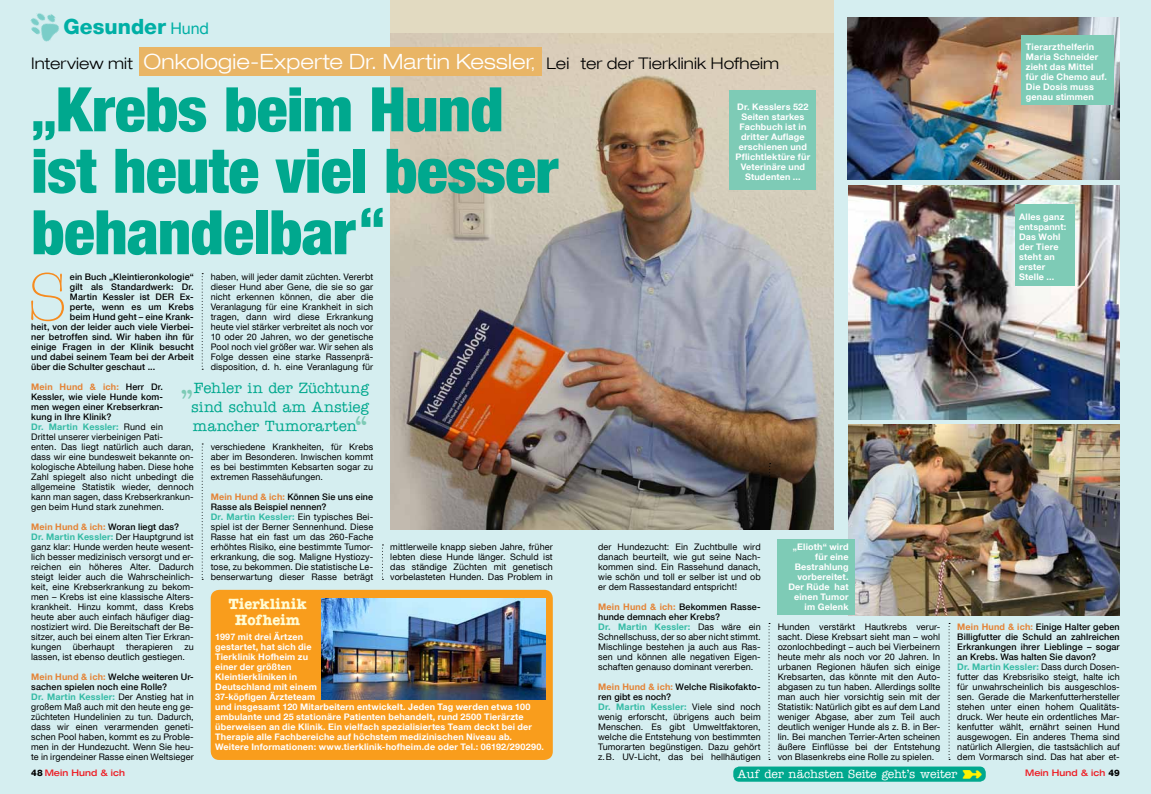
<style>
.page{position:relative;width:1151px;height:794px;background:#d5eef0}
.page>*{position:absolute;margin:0;border:0;box-sizing:border-box;transform-origin:0 0}
.t1{font:300 67.6px "American Typewriter ITC Pro";color:#f68b1f}
.t2{font:900 condensed 61.5px/61.5px "Helvetica Neue LT Com";letter-spacing:-.01em;color:#00a88e;scale:1.04 1}
.t3{font:800 21px "Helvetica Neue LT Com";color:#00afa5}
.t4{font:300 expanded 16px "Helvetica Neue LT Com";letter-spacing:.005em;color:#000}
.t5{font:500 15px/19px "American Typewriter ITC Pro";color:#00a88e;text-align:justify}
.t6{font:700 15px/16px "American Typewriter ITC Pro";letter-spacing:.025em;color:#fffcd5;text-align:center;scale:.95 1}
.t7{font:500 12px "American Typewriter ITC Pro";letter-spacing:-.01em;color:#fff}
.t8{font:9px/10px "Helvetica Neue LT Com";letter-spacing:.01em;color:#000}
.t9{font:700 9px/10px "Helvetica Neue LT Com";letter-spacing:.02em;color:#fff}
.t10{font:500 9px "Helvetica Neue LT Com";letter-spacing:.015em;color:#000}
.t11{font:500 expanded 9px "Helvetica Neue LT Com";letter-spacing:.015em;color:#ed1d24;scale:.95 1}
.s1{font-weight:400;font-size:16px}
.s2{font-size:21px;color:#fff}
.s3{color:#fff}
.s4{font-size:51px}
.s5{font-weight:700;color:#e48336}
.s6{font-weight:500}
.s7{font-weight:700;color:#36bba5}
.s8{font-size:30px;color:#7ecbb6}
.s9{color:#fff200}
.s10{font-weight:800;font-stretch:normal;color:#000}
</style>
<div class="page">
<div style="left:211px;top:590px;width:342px;height:170px;background:#f99d1c;border-radius:9px"></div>
<svg style="left:202px;top:273px;width:1px;height:97px"></svg>
<svg style="left:202px;top:443px;width:1px;height:137px"></svg>
<img style="left:321px;top:599px;width:224px;height:100px">
<div style="left:390px;top:0;width:443px;height:530px;background:#e2dac1"></div>
<img style="left:390px;top:34px;width:443px;height:496px">
<svg style="left:382px;top:544px;width:1px;height:36px"></svg>
<div style="left:139px;top:47px;width:402px;height:29px;background:#e9b565"></div>
<img style="left:847px;top:17px;width:273px;height:163px">
<img style="left:849px;top:186px;width:271px;height:234px">
<img style="left:849px;top:425px;width:271px;height:190px">
<div style="left:733px;top:766px;width:253px;height:15px;background:#00a88e;border-radius:6px"></div>
<svg style="left:769px;top:463px;width:2px;height:57px"></svg>
<svg style="left:768px;top:623px;width:2px;height:137px"></svg>
<svg style="left:948px;top:623px;width:2px;height:137px"></svg>
<img style="left:30px;top:13px;width:29px;height:29px">
<div style="left:1015px;top:204px;width:59px;height:82px;background:#7ecbb6"></div>
<div style="left:1022px;top:36px;width:92px;height:69px;background:#7ecbb6"></div>
<div style="left:778px;top:540px;width:77px;height:75px;background:#7ecbb6"></div>
<div style="left:729px;top:91px;width:87px;height:99px;background:#7ecbb6"></div>
<h3 class="t3" style="left:63px;top:14px;width:147px">Gesunder <span class="s1">Hund</span></h3>
<p class="t9" style="left:1026px;top:41px;width:82px">Tierarzthelferin<br>Maria Schneider zieht das Mittel für die Chemo auf.<br>Die Dosis muss genau stimmen</p>
<h3 class="t4" style="left:31px;top:53px;width:749px">Interview mit <span class="s2">Onkologie-Experte Dr. Martin Kessler</span><span class="s3">,</span> Lei ter der Tierklinik Hofheim</h3>
<h2 class="t2" style="left:31px;top:78px;width:508px"><span class="s4">„</span>Krebs beim Hund ist heute viel besser behandelbar<sup>“</sup></h2>
<p class="t9" style="left:736px;top:101px;width:76px;text-align:center">Dr. Kesslers 522<br>Seiten starkes<br>Fachbuch ist in dritter Auflage erschienen und<br>Pflichtlektüre für<br>Veterinäre und<br>Studenten ...</p>
<p class="t9" style="left:1019px;top:211px;width:49px">Alles ganz entspannt:<br>Das Wohl der Tiere steht an erster<br>Stelle ...</p>
<h1 class="t1" style="left:27px;top:259px;width:42px">S</h1>
<p class="t10" style="left:70px;top:271px;width:125px">ein Buch „Kleintieronkologie“</p>
<p class="t8" style="left:211px;top:271px;width:164px;text-align:justify">haben, will jeder damit züchten. Vererbt dieser Hund aber Gene, die sie so gar nicht erkennen können, die aber die Veranlagung für eine Krankheit in sich tragen, dann wird diese Erkrankung heute viel stärker verbreitet als noch vor 10 oder 20 Jahren, wo der genetische Pool noch viel größer war. Wir sehen als Folge dessen eine starke Rassenprä&shy;disposition, d. h. eine Veranlagung für</p>
<p class="t10" style="left:70px;top:281px;width:125px">gilt als Standardwerk: Dr.</p>
<p class="t10" style="left:70px;top:291px;width:125px">Martin Kessler ist DER Ex-</p>
<p class="t10" style="left:70px;top:301px;width:125px">perte, wenn es um Krebs</p>
<p class="t10" style="left:70px;top:311px;width:125px">beim Hund geht – eine Krank-</p>
<p class="t10" style="left:31px;top:321px;width:164px">heit, von der leider auch viele Vierbei-</p>
<p class="t10" style="left:31px;top:331px;width:164px">ner betroffen sind. Wir haben ihn für</p>
<p class="t10" style="left:31px;top:341px;width:164px">einige Fragen in der Klinik besucht</p>
<p class="t10" style="left:31px;top:351px;width:164px">und dabei seinem Team bei der Arbeit</p>
<p class="t10" style="left:31px;top:361px;width:126px">über die Schulter geschaut ...</p>
<p class="t8" style="left:31px;top:381px;width:164px"><span class="s5">Mein Hund &amp; ich:</span> <span class="s6">Herr Dr.<br>Kessler, wie viele Hunde kom-<br>men wegen einer Krebserkran-<br>kung in Ihre Klinik?<br></span><span class="s7">Dr. Martin Kessler:</span> Rund ein<br>Drittel unserer vierbeinigen Pati-<br>enten. Das liegt natürlich auch daran, dass wir eine bundesweit bekannte on&shy;kologische Abteilung haben. Diese hohe Zahl spiegelt also nicht unbedingt die allgemeine Statistik wieder, dennoch kann man sagen, dass Krebserkrankun&shy;gen beim Hund stark zunehmen.</p>
<p class="t8" style="left:31px;top:521px;width:164px"><span class="s5">Mein Hund &amp; ich:</span> <span class="s6">Woran liegt das?<br></span><span class="s7">Dr. Martin Kessler:</span> Der Hauptgrund ist ganz klar: Hunde werden heute wesent&shy;lich besser medizinisch versorgt und er&shy;reichen ein höheres Alter. Dadurch steigt leider auch die Wahrscheinlich&shy;keit, eine Krebserkrankung zu bekom&shy;men – Krebs ist eine klassische Alters&shy;krankheit. Hinzu kommt, dass Krebs heute aber auch einfach häufiger diag&shy;nostiziert wird. Die Bereitschaft der Be&shy;sitzer, auch bei einem alten Tier Erkran&shy;kungen</p>
<h3 class="t5" style="left:191px;top:378px;width:179px;text-indent:-12px"><span class="s8">„</span>Fehler in der Züchtung sind schuld am Anstieg mancher Tumorarten<span class="s8">“</span></h3>
<p class="t8" style="left:211px;top:441px;width:164px;text-align:justify">verschiedene Krankheiten, für Krebs aber im Besonderen. Inwischen kommt es bei bestimmten Kebsarten sogar zu extremen Rassehäufungen.</p>
<p class="t8" style="left:211px;top:491px;width:164px"><span class="s5">Mein Hund &amp; ich:</span> <span class="s6">Können Sie uns eine Rasse als Beispiel nennen?<br></span><span class="s7">Dr. Martin Kessler:</span> Ein typisches Bei&shy;spiel ist der Berner Sennenhund. Diese Rasse hat ein fast um das 260-Fache erhöhtes Risiko, eine bestimmte Tumor&shy;erkrankung, die sog. Maligne Hystiozy&shy;tose, zu bekommen. Die statistische Le&shy;benserwartung dieser Rasse beträgt</p>
<p class="t8" style="left:390px;top:541px;width:164px;text-align:justify">mittlerweile knapp sieben Jahre, früher lebten diese Hunde länger. Schuld ist das ständige Züchten mit genetisch vorbelasteten Hunden. Das Problem in</p>
<p class="t8" style="left:598px;top:541px;width:164px;text-align:justify">der Hundezucht: Ein Zuchtbulle wird danach beurteilt, wie gut seine Nach&shy;kommen sind. Ein Rassehund danach, wie schön und toll er selber ist und ob er dem Rassestandard entspricht!</p>
<p class="t8" style="left:598px;top:601px;width:164px"><span class="s5">Mein Hund &amp; ich:</span> <span class="s6">Bekommen Rasse&shy;hunde demnach eher Krebs?<br></span><span class="s7">Dr. Martin Kessler:</span> Das wäre ein Schnellschuss, der so aber nicht stimmt.<br>Mischlinge bestehen ja auch aus Ras&shy;sen und können alle negativen Eigen&shy;schaften genauso dominant vererben.</p>
<p class="t8" style="left:598px;top:681px;width:164px"><span class="s5">Mein Hund &amp; ich:</span> <span class="s6">Welche Risikofakto&shy;ren gibt es noch?<br></span><span class="s7">Dr. Martin Kessler:</span> Viele sind noch wenig erforscht, übrigens auch beim Menschen. Es gibt Umweltfaktoren, welche die Entstehung von bestimmten Tumorarten begünstigen. Dazu gehört z.B. UV-Licht, das bei hellhäutigen</p>
<p class="t9" style="left:788px;top:541px;width:62px;text-align:right">„Elioth“ wird für eine<br>Bestrahlung vorbereitet.<br>Der Rüde hat einen Tumor im Gelenk</p>
<h3 class="t6" style="left:229px;top:596px;width:83px">Tierklinik<br>Hofheim</h3>
<p class="t9" style="left:215px;top:631px;width:330px">1997 mit drei Ärtzen<br>gestartet, hat sich die<br>Tierklinik Hofheim zu<br>einer der größten<br>Kleintierkliniken in<br>Deutschland mit einem<br>37-köpfigen Ärzteteam<br>und insgesamt 120 Mitarbeitern entwickelt. Jeden Tag werden etwa 100 ambulante und 25 stationäre Patienten behandelt, rund 2500 Tierärzte überweisen an die Klinik. Ein vielfach spezialisiertes Team deckt bei der Therapie alle Fachbereiche auf höchstem medizinischen Niveau ab.<br>Weitere Informationen: www.tierklinik-hofheim.de oder Tel.: 06192/290290.</p>
<p class="t8" style="left:778px;top:621px;width:164px;text-align:justify">Hunden verstärkt Hautkrebs verur&shy;sacht. Diese Krebsart sieht man – wohl ozonlochbedingt – auch bei Vierbeinern heute mehr als noch vor 20 Jahren. In urbanen Regionen häufen sich einige Krebsarten, das könnte mit den Auto&shy;abgasen zu tun haben. Allerdings sollte man auch hier vorsichtig sein mit der Statistik: Natürlich gibt es auf dem Land weniger Abgase, aber zum Teil auch deutlich weniger Hunde als z. B. in Ber&shy;lin. Bei manchen Terrier-Arten scheinen äußere Einflüsse bei der Entstehung von Blasenkrebs eine Rolle zu spielen.</p>
<p class="t8" style="left:957px;top:621px;width:164px"><span class="s5">Mein Hund &amp; ich:</span> <span class="s6">Einige Halter geben Billigfutter die Schuld an zahlreichen Erkrankungen ihrer Lieblinge – sogar an Krebs. Was halten Sie davon?<br></span><span class="s7">Dr. Martin Kessler:</span> Dass durch Dosen&shy;futter das Krebsrisiko steigt, halte ich für unwahrscheinlich bis ausgeschlos&shy;sen. Gerade die Markenfutterhersteller stehen unter einen hohem Qualitäts&shy;druck. Wer heute ein ordentliches Mar&shy;kenfutter wählt, ernährt seinen Hund ausgewogen. Ein anderes Thema sind natürlich Allergien, die tastsächlich auf dem Vormarsch sind. Das hat aber et-</p>
<p class="t8" style="left:73px;top:641px;width:43px">überhaupt</p>
<p class="t8" style="left:126px;top:641px;width:48px">therapieren</p>
<p class="t8" style="left:31px;top:641px;width:164px;text-indent:153px">zu lassen, ist ebenso deutlich gestiegen.</p>
<p class="t8" style="left:31px;top:671px;width:164px"><span class="s5">Mein Hund &amp; ich:</span> <span class="s6">Welche weiteren Ur&shy;sachen spielen noch eine Rolle?<br></span><span class="s7">Dr. Martin Kessler:</span> Der Anstieg hat in großem Maß auch mit den heute eng ge&shy;züchteten Hundelinien zu tun. Dadurch, dass wir einen verarmenden geneti&shy;schen Pool haben, kommt es zu Proble&shy;men in der Hundezucht. Wenn Sie heu&shy;te in irgendeiner Rasse einen Weltsieger</p>
<h3 class="t7" style="left:738px;top:766px;width:246px">Auf der nächsten Seite geht’s weiter <span class="s9">➼</span></h3>
<p class="t11" style="left:31px;top:767px;width:100px"><span class="s10">48</span> Mein Hund &amp; ich</p>
<p class="t11" style="left:1025px;top:767px;width:101px">Mein Hund &amp; ich <span class="s10">49</span></p>
</div>
